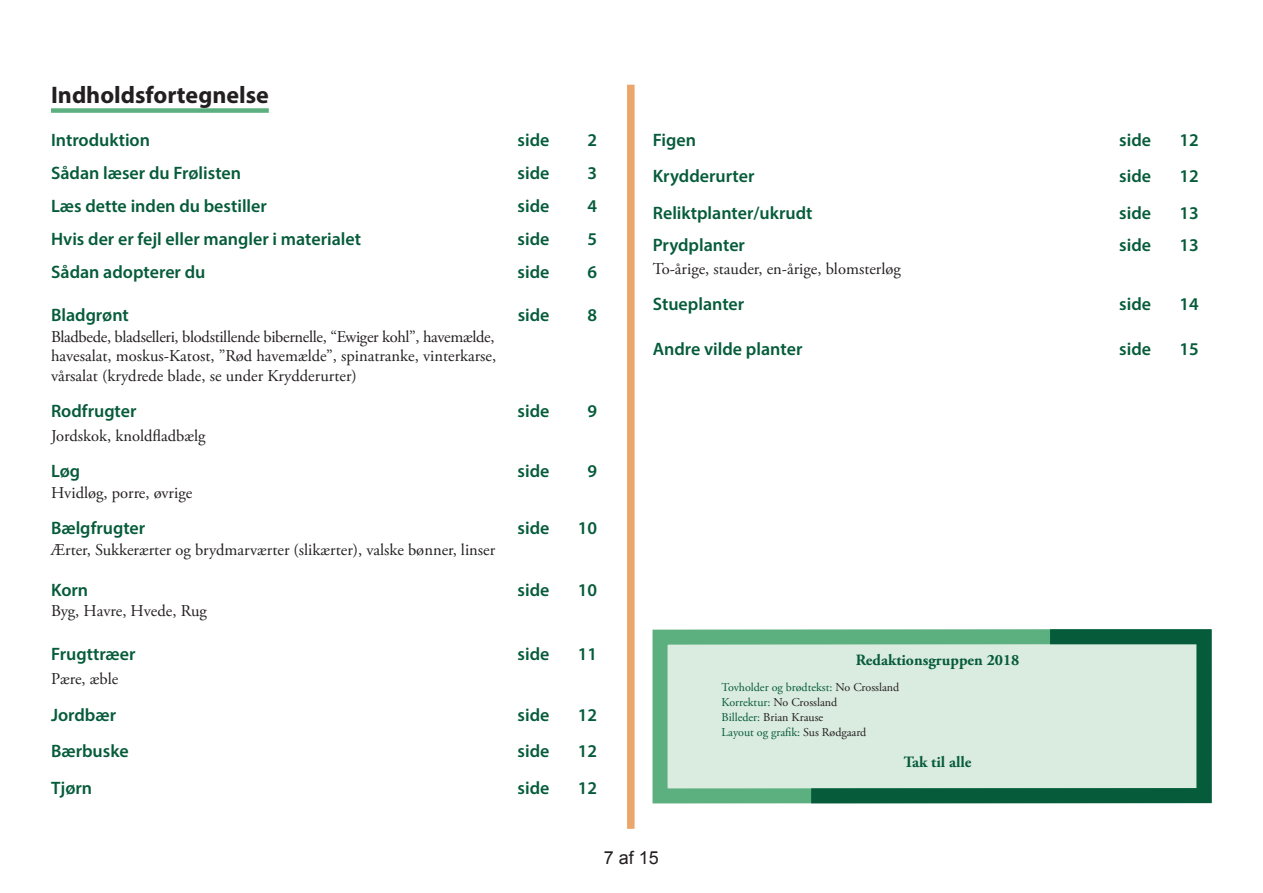
<style>
.page{position:relative;width:1263px;height:893px;background:#fff}
.page>*{position:absolute;margin:0;border:0;box-sizing:border-box;transform-origin:0 0}
.t1{font:700 24px "Myriad Pro";color:#231f20}
.t2{font:600 18px "Myriad Pro";color:#055b3a}
.t3{font:18px "Arial";color:#231f20}
.t4{font:16.5px/19.5px "Adobe Garamond Pro";color:#231f20;text-align:justify}
.t5{font:700 15.75px "Adobe Garamond Pro";color:#055b3a}
.t6{font:12px/15px "Adobe Garamond Pro";color:#055b3a}
.s1{color:#231f20}
</style>
<div class="page">
<div style="left:627px;top:85px;width:7px;height:744px;background:#eca66c"></div>
<div style="left:51px;top:108px;width:218px;height:5px;background:#5cb07f"></div>
<svg style="left:652px;top:629px;width:144px;height:175px;background:#bbdcc7"></svg>
<svg style="left:796px;top:629px;width:416px;height:175px;background:#b3d2c1"></svg>
<h1 class="t1" style="left:51px;top:79px;width:219px">Indholdsfortegnelse</h1>
<p class="t2" style="left:51px;top:128px;width:101px">Introduktion</p>
<p class="t2" style="left:518px;top:128px;width:33px">side</p>
<p class="t2" style="left:587px;top:128px;width:11px">2</p>
<p class="t2" style="left:51px;top:161px;width:192px">Sådan læser du Frølisten</p>
<p class="t2" style="left:518px;top:161px;width:33px">side</p>
<p class="t2" style="left:587px;top:161px;width:11px">3</p>
<p class="t2" style="left:51px;top:194px;width:217px">Læs dette inden du bestiller</p>
<p class="t2" style="left:518px;top:194px;width:33px">side</p>
<p class="t2" style="left:587px;top:194px;width:11px">4</p>
<p class="t2" style="left:51px;top:227px;width:312px">Hvis der er fejl eller mangler i materialet</p>
<p class="t2" style="left:518px;top:227px;width:33px">side</p>
<p class="t2" style="left:587px;top:227px;width:11px">5</p>
<p class="t2" style="left:51px;top:260px;width:156px">Sådan adopterer du</p>
<p class="t2" style="left:518px;top:260px;width:33px">side</p>
<p class="t2" style="left:587px;top:260px;width:11px">6</p>
<p class="t2" style="left:51px;top:304px;width:79px">Bladgrønt</p>
<p class="t2" style="left:518px;top:304px;width:33px">side</p>
<p class="t2" style="left:587px;top:304px;width:11px">8</p>
<p class="t4" style="left:51px;top:327px;width:447px">Bladbede, bladselleri, blodstillende bibernelle, “Ewiger kohl”, havemælde, havesalat, moskus-Katost, ”Rød havemælde”, spinatranke, vinterkarse, vårsalat (krydrede blade, se under Krydderurter)</p>
<p class="t2" style="left:51px;top:399px;width:87px">Rodfrugter</p>
<p class="t2" style="left:518px;top:399px;width:33px">side</p>
<p class="t2" style="left:587px;top:399px;width:11px">9</p>
<p class="t4" style="left:51px;top:427px;width:156px">Jordskok, knoldfladbælg</p>
<p class="t2" style="left:51px;top:460px;width:31px">Løg</p>
<p class="t2" style="left:518px;top:460px;width:33px">side</p>
<p class="t2" style="left:587px;top:460px;width:11px">9</p>
<p class="t4" style="left:51px;top:483px;width:143px">Hvidløg, porre, øvrige</p>
<p class="t2" style="left:51px;top:517px;width:96px">Bælgfrugter</p>
<p class="t2" style="left:518px;top:517px;width:33px">side</p>
<p class="t2" style="left:578px;top:517px;width:21px">10</p>
<p class="t4" style="left:51px;top:540px;width:446px">Ærter, Sukkerærter og brydmarværter (slikærter), valske bønner, linser</p>
<p class="t2" style="left:51px;top:578px;width:39px">Korn</p>
<p class="t2" style="left:518px;top:578px;width:33px">side</p>
<p class="t2" style="left:578px;top:578px;width:21px">10</p>
<p class="t4" style="left:51px;top:602px;width:157px">Byg, Havre, Hvede, Rug</p>
<p class="t2" style="left:51px;top:643px;width:86px">Frugttræer</p>
<p class="t2" style="left:518px;top:643px;width:33px">side</p>
<p class="t2" style="left:578px;top:643px;width:21px">11</p>
<p class="t4" style="left:51px;top:670px;width:69px">Pære, æble</p>
<p class="t2" style="left:51px;top:703px;width:67px">Jordbær</p>
<p class="t2" style="left:518px;top:703px;width:33px">side</p>
<p class="t2" style="left:578px;top:703px;width:21px">12</p>
<p class="t2" style="left:51px;top:740px;width:79px">Bærbuske</p>
<p class="t2" style="left:518px;top:740px;width:33px">side</p>
<p class="t2" style="left:578px;top:740px;width:21px">12</p>
<p class="t2" style="left:51px;top:776px;width:43px">Tjørn</p>
<p class="t2" style="left:518px;top:776px;width:33px">side</p>
<p class="t2" style="left:578px;top:776px;width:21px">12</p>
<p class="t2" style="left:653px;top:128px;width:45px">Figen</p>
<p class="t2" style="left:1119px;top:128px;width:33px">side</p>
<p class="t2" style="left:1179px;top:128px;width:21px">12</p>
<p class="t2" style="left:653px;top:165px;width:103px">Krydderurter</p>
<p class="t2" style="left:1119px;top:165px;width:33px">side</p>
<p class="t2" style="left:1179px;top:165px;width:21px">12</p>
<p class="t2" style="left:653px;top:201px;width:161px">Reliktplanter/ukrudt</p>
<p class="t2" style="left:1119px;top:201px;width:33px">side</p>
<p class="t2" style="left:1179px;top:201px;width:21px">13</p>
<p class="t2" style="left:653px;top:234px;width:94px">Prydplanter</p>
<p class="t2" style="left:1119px;top:234px;width:33px">side</p>
<p class="t2" style="left:1179px;top:234px;width:21px">13</p>
<p class="t4" style="left:653px;top:259px;width:250px">To-årige, stauder, en-årige, blomsterløg</p>
<p class="t2" style="left:653px;top:293px;width:93px">Stueplanter</p>
<p class="t2" style="left:1119px;top:293px;width:33px">side</p>
<p class="t2" style="left:1179px;top:293px;width:21px">14</p>
<p class="t2" style="left:653px;top:338px;width:151px">Andre vilde planter</p>
<p class="t2" style="left:1119px;top:338px;width:33px">side</p>
<p class="t2" style="left:1179px;top:338px;width:21px">15</p>
<p class="t5" style="left:856px;top:651px;width:165px">Redaktionsgruppen 2018</p>
<p class="t6" style="left:721px;top:680px;width:179px">Tovholder og brødtekst: <span class="s1">No Crossland<br></span>Korrektur: <span class="s1">No Crossland<br></span>Billeder: <span class="s1">Brian Krause<br></span>Layout og grafik: <span class="s1">Sus Rødgaard</span></p>
<p class="t5" style="left:904px;top:753px;width:69px">Tak til alle</p>
<p class="t3" style="left:604px;top:846px;width:57px">7 af 15</p>
</div>
